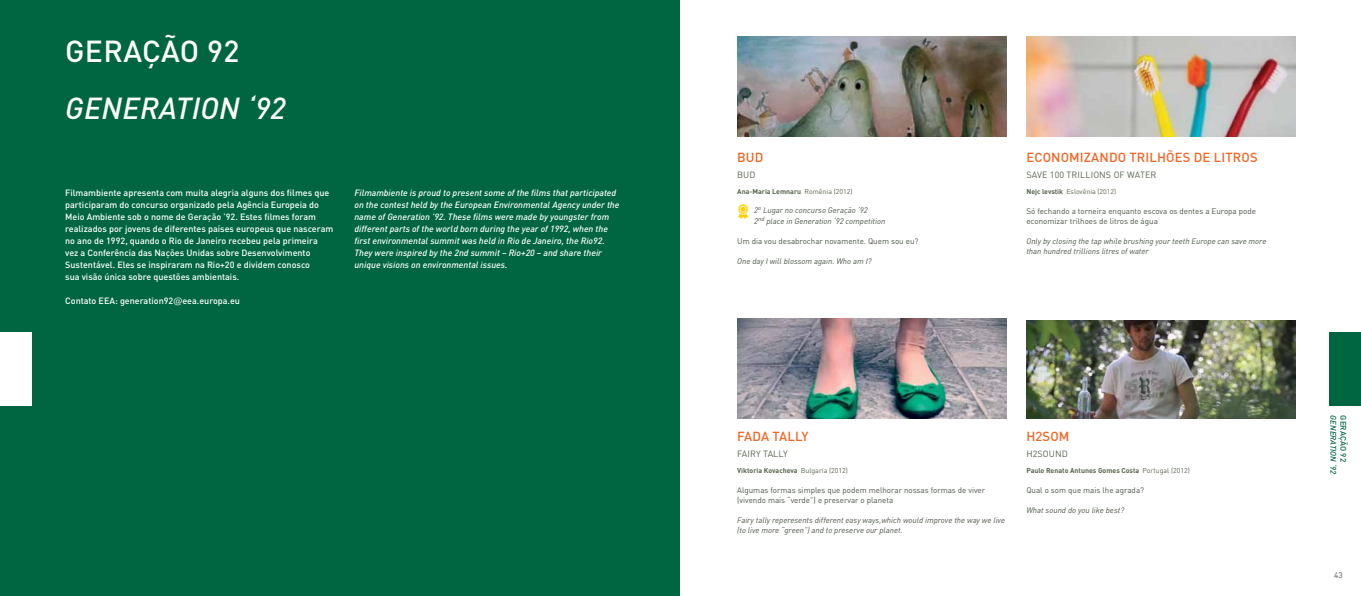
<style>
.page{position:relative;width:1361px;height:596px;background:#fff}
.page>*{position:absolute;margin:0;border:0;box-sizing:border-box;transform-origin:0 0}
.t1{font:italic 500 30px "DIN";letter-spacing:.01em;color:#fff}
.t2{font:500 30px "DIN";color:#fff}
.t3{font:21px "Modern Pictograms";color:#ffd100}
.t4{font:500 13px "DIN";letter-spacing:.01em;color:#f26522}
.t5{font:500 9px/12px "DIN";color:#fff}
.t6{font:italic 500 9px/12px "DIN";letter-spacing:-.01em;color:#fff}
.t7{font:9px "DIN";letter-spacing:.01em;color:#58644e}
.t8{font:italic 8px/10px "DIN";color:#4a5447}
.t9{font:8px/10px "DIN";color:#4a5447}
.t10{font:italic 500 8px "DIN";letter-spacing:.01em;color:#006641}
.t11{font:500 8px "DIN";letter-spacing:.01em;color:#006641}
.t12{font:700 7px "DIN";color:#58644e}
.t13{font:7px "DIN";color:#58644e}
.s1{font-family:"Humanist 777 BT Roman B";font-weight:400}
.s2{font-weight:400}
.s3{font-weight:700}
</style>
<div class="page">
<div style="left:1329px;top:332px;width:32px;height:73px;background:#006641"></div>
<div style="left:0;top:0;width:679px;height:595px;background:#006641"></div>
<div style="left:0;top:332px;width:31px;height:73px;background:#fff"></div>
<img style="left:737px;top:37px;width:269px;height:99px">
<img style="left:1026px;top:37px;width:269px;height:99px">
<img style="left:737px;top:318px;width:269px;height:100px">
<img style="left:1026px;top:320px;width:269px;height:98px">
<h1 class="t2" style="left:65px;top:32px;width:20px">Geração</h1>
<h1 class="t2" style="left:207px;top:32px;width:34px">92</h1>
<h1 class="t1" style="left:65px;top:89px;width:222px">Generation ‘92</h1>
<p class="t5" style="left:65px;top:186px;width:270px">Filmambiente apresenta com muita alegria alguns dos filmes que participaram do concurso organizado pela Agência Europeia do Meio Ambiente sob o nome de Geração ’92. Estes filmes foram realizados por jovens de diferentes países europeus que nasceram no ano de 1992, quando o Rio de Janeiro recebeu pela primeira<br>vez a Conferência das Nações Unidas sobre Desenvolvimento Sustentável. Eles se inspiraram na Rio+20 e dividem conosco<br>sua visão única sobre questões ambientais.</p>
<p class="t5" style="left:65px;top:294px;width:176px">Contato EEA: generation92<span class="s1">@</span>eea.europa.eu</p>
<p class="t6" style="left:354px;top:186px;width:266px">Filmambiente is proud to present some of the films that participated on the contest held by the European Environmental Agency under the name of Generation ’92. These films were made by youngster from different parts of the world born during the year of 1992, when the first environmental summit was held in Rio de Janeiro, the Rio92.<br>They were inspired by the 2nd summit – Rio+20 – and share their unique visions on environmental issues.</p>
<h3 class="t4" style="left:737px;top:149px;width:18px">Bud</h3>
<p class="t7" style="left:737px;top:169px;width:13px">Bud</p>
<p class="t12" style="left:737px;top:187px;width:117px">Ana-Maria Lemnaru <span class="s2">Romênia (2012)</span></p>
<h2 class="t3" style="left:737px;top:201px;width:14px">)</h2>
<p class="t8" style="left:754px;top:204px;width:133px;line-height:11px">2<sup>o</sup> Lugar no concurso Geração ‘92<br>2<sup>nd</sup> place in Generation ‘92 competition</p>
<p class="t9" style="left:737px;top:236px;width:183px">Um dia vou desabrochar novamente. Quem sou eu?</p>
<p class="t8" style="left:737px;top:256px;width:136px">One day I will blossom again. Who am I?</p>
<h3 class="t4" style="left:1026px;top:149px;width:17px">Economi</h3>
<h3 class="t4" style="left:1084px;top:149px;width:17px">zando</h3>
<h3 class="t4" style="left:1129px;top:149px;width:16px">Trilh</h3>
<h3 class="t4" style="left:1166px;top:149px;width:64px">ões de Litros</h3>
<p class="t7" style="left:1026px;top:169px;width:12px">Save</p>
<p class="t7" style="left:1050px;top:169px;width:28px">100 trillions</p>
<p class="t7" style="left:1113px;top:169px;width:38px">of Water</p>
<p class="t13" style="left:1026px;top:187px;width:91px"><span class="s3">Nejc levstik</span> Eslovênia (2012)</p>
<p class="t9" style="left:1026px;top:206px;width:231px">Só fechando a torneira enquanto escova os dentes a Europa pode economizar trilhoes de litros de água</p>
<p class="t8" style="left:1026px;top:236px;width:241px">Only by closing the tap while brushing your teeth Europe can save more than hundred trillions litres of water</p>
<h3 class="t4" style="left:737px;top:428px;width:17px">Fada</h3>
<h3 class="t4" style="left:772px;top:428px;width:38px">Tally</h3>
<p class="t7" style="left:737px;top:448px;width:33px">Fair y Tall</p>
<p class="t7" style="left:783px;top:448px;width:6px">y</p>
<p class="t12" style="left:737px;top:466px;width:112px">Viktoria Kovacheva <span class="s2">Bulgaria (2012)</span></p>
<p class="t9" style="left:737px;top:485px;width:249px">Algumas formas simples que podem melhorar nossas formas de viver (vivendo mais “verde”) e preservar o planeta</p>
<p class="t8" style="left:737px;top:515px;width:269px">Fairy tally reperesents different easy ways,which would improve the way we live (to live more “green”) and to preserve our planet.</p>
<h3 class="t4" style="left:1026px;top:428px;width:34px">H2Som</h3>
<p class="t7" style="left:1026px;top:448px;width:24px">H2Sound</p>
<p class="t12" style="left:1026px;top:466px;width:165px">Paulo Renato Antunes Gomes Costa <span class="s2">Portugal (2012)</span></p>
<p class="t9" style="left:1026px;top:485px;width:119px">Qual o som que mais lhe agrada?</p>
<p class="t8" style="left:1026px;top:505px;width:99px">What sound do you like best?</p>
<p class="t10" style="left:1338px;top:415px;width:60px;rotate:90deg">Generation ‘92</p>
<p class="t11" style="left:1348px;top:415px;width:48px;rotate:90deg">GERAÇÃO 92</p>
<p class="t9" style="left:1334px;top:570px;width:10px">43</p>
</div>
